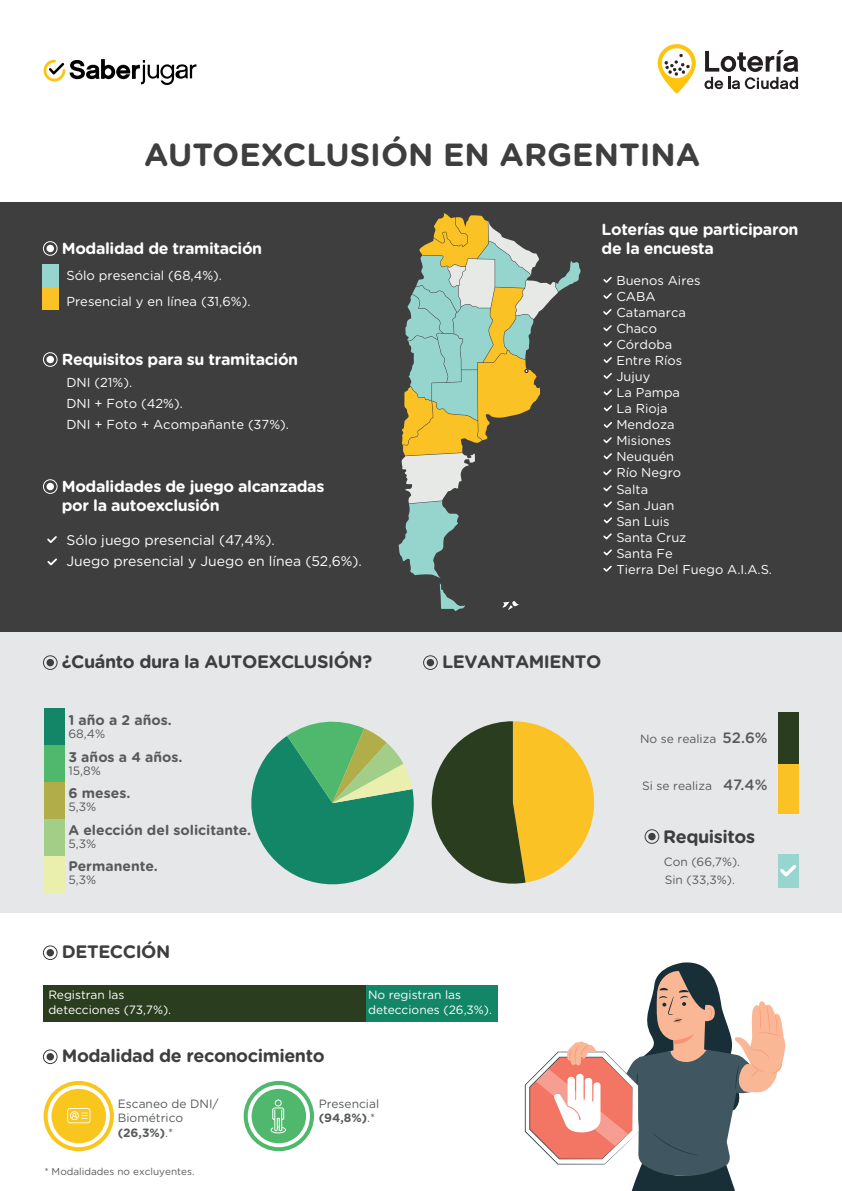
<style>
.page{position:relative;width:842px;height:1191px;background:#fff}
.page>*{position:absolute;margin:0;border:0;box-sizing:border-box;transform-origin:0 0}
.t1{font:700 32px "Gotham Rounded";color:#3e3e3f}
.t2{font:700 18px "Gotham Rounded";letter-spacing:-.025em;color:#3e3e3f}
.t3{font:700 16px/19.2px "Gotham Rounded";letter-spacing:-.025em;color:#fff}
.t4{font:500 15px "Gotham Rounded";color:#575a5b}
.t5{font:700 14px "Gotham Rounded";color:#575a5b}
.t6{font:14px/21px "Gotham Rounded";color:#fff}
.t7{font:13px/21px "Gotham Rounded";color:#fff}
.t8{font:12.9px/16px "Gotham Rounded";color:#fff}
.t9{font:12.1px "Gotham Rounded";color:#575a5b}
.t10{font:12px/14.4px "Gotham Rounded";color:#575a5b}
.t11{font:12px/14.4px "Gotham Rounded";color:#fff}
.t12{font:10px "Gotham Rounded";color:#575a5b}
.s1{font-weight:700}
</style>
<div class="page">
<div style="left:0;top:631px;width:842px;height:282px;background:#e6e7e9"></div>
<div style="left:778px;top:854px;width:20px;height:33px;background:#98d5ce"></div>
<div style="left:778px;top:763px;width:20px;height:51px;background:#fbc225"></div>
<div style="left:0;top:203px;width:842px;height:429px;background:#3e3e3f"></div>
<div style="left:427px;top:659px;width:7px;height:7px;background:#3e3e3f;border-radius:50%"></div>
<div style="left:423px;top:655px;width:15px;height:15px;border:1px solid #3e3e3f;border-radius:50%"></div>
<div style="left:648px;top:833px;width:8px;height:7px;background:#3e3e3f;border-radius:50%"></div>
<div style="left:645px;top:829px;width:14px;height:15px;border:1px solid #3e3e3f;border-radius:50%"></div>
<div style="left:47px;top:949px;width:7px;height:7px;background:#3e3e3f;border-radius:50%"></div>
<div style="left:43px;top:945px;width:15px;height:15px;border:1px solid #3e3e3f;border-radius:50%"></div>
<div style="left:47px;top:1053px;width:7px;height:7px;background:#3e3e3f;border-radius:50%"></div>
<div style="left:43px;top:1049px;width:15px;height:15px;border:1px solid #3e3e3f;border-radius:50%"></div>
<div style="left:47px;top:659px;width:7px;height:7px;background:#3e3e3f;border-radius:50%"></div>
<div style="left:43px;top:655px;width:15px;height:15px;border:1px solid #3e3e3f;border-radius:50%"></div>
<svg style="left:603px;top:277px;width:9px;height:6px"></svg>
<svg style="left:603px;top:293px;width:9px;height:6px"></svg>
<svg style="left:603px;top:309px;width:9px;height:6px"></svg>
<svg style="left:603px;top:325px;width:9px;height:7px"></svg>
<svg style="left:603px;top:340px;width:9px;height:7px"></svg>
<svg style="left:603px;top:357px;width:9px;height:6px"></svg>
<svg style="left:603px;top:373px;width:9px;height:6px"></svg>
<svg style="left:603px;top:389px;width:9px;height:7px"></svg>
<svg style="left:603px;top:405px;width:9px;height:7px"></svg>
<svg style="left:603px;top:422px;width:9px;height:6px"></svg>
<svg style="left:603px;top:437px;width:9px;height:7px"></svg>
<svg style="left:603px;top:453px;width:9px;height:7px"></svg>
<svg style="left:603px;top:485px;width:9px;height:7px"></svg>
<svg style="left:603px;top:469px;width:9px;height:7px"></svg>
<svg style="left:603px;top:501px;width:9px;height:7px"></svg>
<svg style="left:603px;top:517px;width:9px;height:7px"></svg>
<svg style="left:603px;top:549px;width:9px;height:7px"></svg>
<svg style="left:603px;top:565px;width:9px;height:7px"></svg>
<svg style="left:603px;top:533px;width:9px;height:7px"></svg>
<div style="left:47px;top:483px;width:7px;height:7px;background:#fff;border-radius:50%"></div>
<div style="left:43px;top:479px;width:14px;height:15px;border:1px solid #fff;border-radius:50%"></div>
<svg style="left:47px;top:536px;width:10px;height:7px"></svg>
<svg style="left:47px;top:558px;width:10px;height:8px"></svg>
<div style="left:44px;top:984px;width:454px;height:37px;background:#128667"></div>
<div style="left:43px;top:984px;width:323px;height:37px;background:#2a3d1f"></div>
<svg style="left:44px;top:59px;width:152px;height:26px"></svg>
<svg style="left:658px;top:44px;width:38px;height:50px"></svg>
<svg style="left:704px;top:50px;width:94px;height:39px"></svg>
<svg style="left:525px;top:962px;width:260px;height:229px"></svg>
<div style="left:778px;top:712px;width:20px;height:51px;background:#2a3d1f"></div>
<svg style="left:251px;top:721px;width:163px;height:164px"></svg>
<svg style="left:432px;top:721px;width:163px;height:162px"></svg>
<svg style="left:780px;top:861px;width:19px;height:18px"></svg>
<svg style="left:44px;top:1081px;width:70px;height:70px"></svg>
<svg style="left:244px;top:1081px;width:70px;height:70px"></svg>
<div style="left:47px;top:245px;width:7px;height:7px;background:#fff;border-radius:50%"></div>
<div style="left:43px;top:241px;width:14px;height:15px;border:1px solid #fff;border-radius:50%"></div>
<div style="left:42px;top:287px;width:17px;height:23px;background:#fbc225"></div>
<div style="left:42px;top:264px;width:17px;height:23px;background:#96d5ce"></div>
<div style="left:47px;top:356px;width:7px;height:7px;background:#fff;border-radius:50%"></div>
<div style="left:43px;top:352px;width:14px;height:15px;border:1px solid #fff;border-radius:50%"></div>
<svg style="left:399px;top:213px;width:182px;height:398px"></svg>
<div style="left:44px;top:707px;width:20px;height:37px;background:#128667"></div>
<div style="left:44px;top:744px;width:20px;height:37px;background:#50b86d"></div>
<div style="left:44px;top:781px;width:20px;height:37px;background:#b1ae49"></div>
<div style="left:44px;top:855px;width:20px;height:37px;background:#ebefad"></div>
<div style="left:44px;top:818px;width:20px;height:37px;background:#a2ce88"></div>
<h1 class="t1" style="left:144px;top:131px;width:558px">AUTOEXCLUSIÓN EN ARGENTINA</h1>
<p class="t3" style="left:62px;top:238px;width:202px">Modalidad de tramitación</p>
<p class="t7" style="left:66px;top:262px;width:186px;line-height:25.5px">Sólo presencial (68,4%).<br>Presencial y en línea (31,6%).</p>
<p class="t3" style="left:62px;top:349px;width:238px">Requisitos para su tramitación</p>
<p class="t7" style="left:66px;top:371px;width:224px">DNI (21%).<br>DNI + Foto (42%).<br>DNI + Foto + Acompañante (37%).</p>
<p class="t3" style="left:62px;top:476px;width:264px">Modalidades de juego alcanzadas por la autoexclusión</p>
<p class="t6" style="left:66px;top:529px;width:297px">Sólo juego presencial (47,4%).<br>Juego presencial y Juego en línea (52,6%).</p>
<h2 class="t2" style="left:62px;top:648px;width:312px">¿Cuánto dura la AUTOEXCLUSIÓN?</h2>
<p class="t5" style="left:68px;top:710px;width:105px">1 año a 2 años.</p>
<p class="t9" style="left:68px;top:725px;width:38px">68,4%</p>
<p class="t5" style="left:68px;top:747px;width:116px">3 años a 4 años.</p>
<p class="t9" style="left:68px;top:763px;width:34px">15,8%</p>
<p class="t5" style="left:68px;top:783px;width:64px">6 meses.</p>
<p class="t9" style="left:68px;top:798px;width:29px">5,3%</p>
<p class="t5" style="left:68px;top:820px;width:184px">A elección del solicitante.</p>
<p class="t9" style="left:68px;top:835px;width:29px">5,3%</p>
<p class="t5" style="left:68px;top:856px;width:91px">Permanente.</p>
<p class="t9" style="left:68px;top:871px;width:29px">5,3%</p>
<h2 class="t2" style="left:62px;top:938px;width:110px">DETECCIÓN</h2>
<p class="t3" style="left:602px;top:219px;width:198px">Loterías que participaron de la encuesta</p>
<p class="t8" style="left:616px;top:272px;width:157px">Buenos Aires<br>CABA<br>Catamarca<br>Chaco<br>Córdoba<br>Entre Ríos<br>Jujuy<br>La Pampa<br>La Rioja<br>Mendoza<br>Misiones<br>Neuquén<br>Río Negro<br>Salta<br>San Juan<br>San Luis<br>Santa Cruz<br>Santa Fe<br>Tierra Del Fuego A.I.A.S.</p>
<h2 class="t2" style="left:442px;top:648px;width:161px">LEVANTAMIENTO</h2>
<p class="t10" style="left:640px;top:730px;width:78px">No se realiza</p>
<p class="t10" style="left:642px;top:777px;width:71px">Si se realiza</p>
<p class="t4" style="left:723px;top:726px;width:47px">52.6%</p>
<p class="t4" style="left:723px;top:773px;width:46px">47.4%</p>
<h2 class="t2" style="left:663px;top:824px;width:93px">Requisitos</h2>
<p class="t10" style="left:664px;top:852px;width:78px;line-height:17.7px">Con (66,7%).<br>Sin (33,3%).</p>
<p class="t11" style="left:48px;top:987px;width:124px">Registran las detecciones (73,7%).</p>
<p class="t11" style="left:368px;top:987px;width:126px">No registran las detecciones (26,3%).</p>
<h2 class="t2" style="left:62px;top:1042px;width:264px">Modalidad de reconocimiento</h2>
<p class="t10" style="left:118px;top:1095px;width:102px">Escaneo de DNI/<br>Biométrico <span class="s1">(26,3%)</span>.*</p>
<p class="t12" style="left:44px;top:1164px;width:152px">* Modalidades no excluyentes.</p>
<p class="t10" style="left:319px;top:1095px;width:62px">Presencial <span class="s1">(94,8%)</span>.*</p>
</div>
